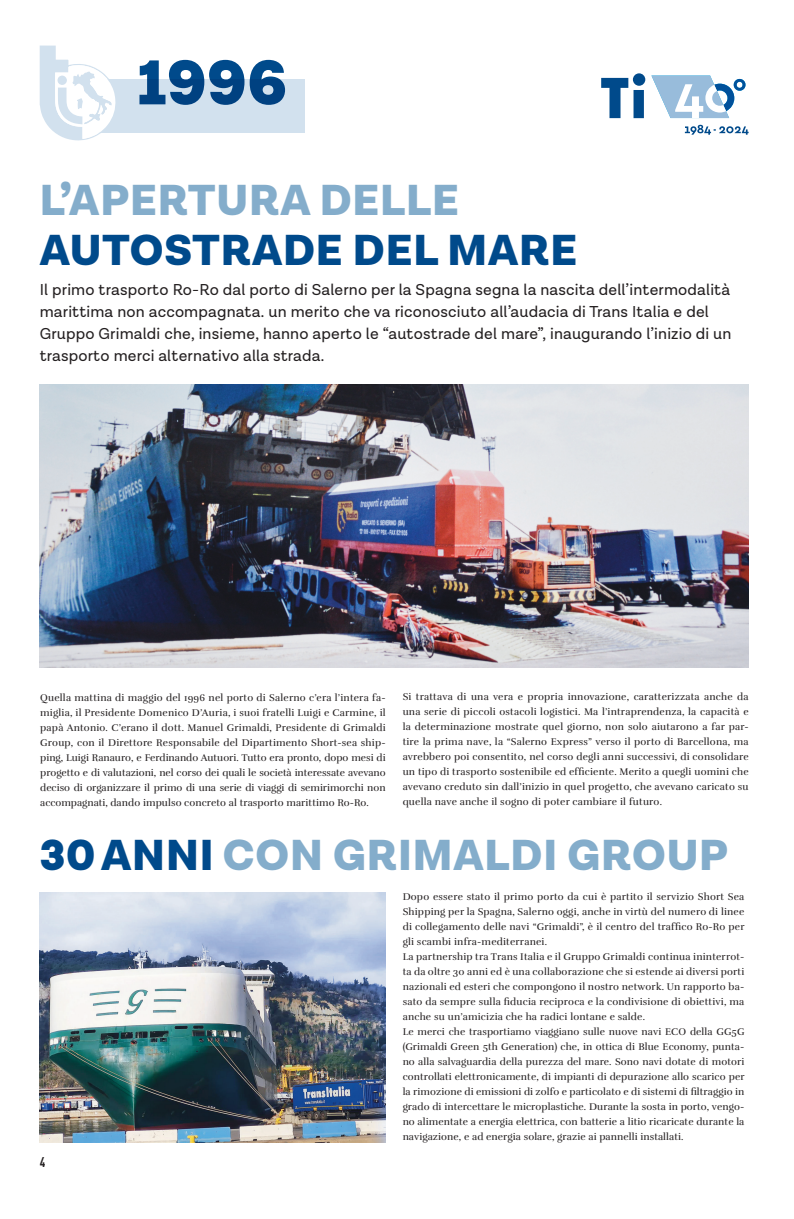
<style>
.page{position:relative;width:794px;height:1219px;background:#fff}
.page>*{position:absolute;margin:0;border:0;box-sizing:border-box;transform-origin:0 0}
.t1{font:900 64px "Lota Grotesque Alt 1";color:#004a8b}
.t2{font:900 44px "Lota Grotesque Alt 1";letter-spacing:.02em;color:#84adcb}
.t3{font:900 44px "Lota Grotesque Alt 1";letter-spacing:.02em;color:#004a8b}
.t4{font:16px/22px "Lota Grotesque Alt 1";letter-spacing:.01em;color:#231f20}
.t5{font:700 14px "DIN Cond";color:#231f20}
.t6{font:10px/15px "Rufina";letter-spacing:.01em;color:#231f20;text-align:justify}
.s1{color:#004a8b}
</style>
<div class="page">
<img style="left:40px;top:893px;width:346px;height:249px">
<img style="left:40px;top:384px;width:708px;height:284px">
<svg style="left:601px;top:73px;width:44px;height:45px"></svg>
<svg style="left:651px;top:75px;width:94px;height:43px"></svg>
<svg style="left:685px;top:125px;width:63px;height:10px"></svg>
<div style="left:84px;top:79px;width:221px;height:54px;background:#d2e1ee"></div>
<svg style="left:40px;top:46px;width:76px;height:95px"></svg>
<h1 class="t1" style="left:137px;top:45px;width:151px">1996</h1>
<h2 class="t2" style="left:40px;top:174px;width:421px">L’APERTURA DELLE</h2>
<h2 class="t3" style="left:40px;top:223px;width:539px">AUTOSTRADE DEL MARE</h2>
<p class="t4" style="left:40px;top:279px;width:693px">Il primo trasporto Ro-Ro dal porto di Salerno per la Spagna segna la nascita dell’intermodalità marittima non accompagnata. un merito che va riconosciuto all’audacia di Trans Italia e del Gruppo Grimaldi che, insieme, hanno aperto le “autostrade del mare”, inaugurando l’inizio di un trasporto merci alternativo alla strada.</p>
<p class="t6" style="left:403px;top:689px;width:347px">Si trattava di una vera e propria innovazione, caratterizzata anche da una serie di piccoli ostacoli logistici. Ma l’intraprendenza, la capacità e la determinazione mostrate quel giorno, non solo aiutarono a far par&shy;tire la prima nave, la “Salerno Express” verso il porto di Barcellona, ma avrebbero poi consentito, nel corso degli anni successivi, di consolidare un tipo di trasporto sostenibile ed efficiente. Merito a quegli uomini che avevano creduto sin dall’inizio in quel progetto, che avevano caricato su quella nave anche il sogno di poter cambiare il futuro.</p>
<p class="t6" style="left:40px;top:691px;width:347px">Quella mattina di maggio del 1996 nel porto di Salerno c’era l’intera fa&shy;miglia, il Presidente Domenico D’Auria, i suoi fratelli Luigi e Carmine, il papà Antonio. C’erano il dott. Manuel Grimaldi, Presidente di Grimaldi Group, con il Direttore Responsabile del Dipartimento Short-sea ship&shy;ping, Luigi Ranauro, e Ferdinando Autuori. Tutto era pronto, dopo mesi di progetto e di valutazioni, nel corso dei quali le società interessate avevano deciso di organizzare il primo di una serie di viaggi di semirimorchi non accompagnati, dando impulso concreto al trasporto marittimo Ro-Ro.</p>
<h2 class="t2" style="left:40px;top:828px;width:690px"><span class="s1">30 ANNI</span> CON GRIMALDI GROUP</h2>
<p class="t6" style="left:403px;top:889px;width:343px;text-align:left">Dopo essere stato il primo porto da cui è partito il servizio Short Sea Shipping per la Spagna, Salerno oggi, anche in virtù del numero di linee di collegamento delle navi “Grimaldi”, è il centro del traffico Ro-Ro per gli scambi infra-mediterranei.<br>La partnership tra Trans Italia e il Gruppo Grimaldi continua ininterrot&shy;ta da oltre 30 anni ed è una collaborazione che si estende ai diversi porti nazionali ed esteri che compongono il nostro network. Un rapporto ba&shy;sato da sempre sulla fiducia reciproca e la condivisione di obiettivi, ma anche su un’amicizia che ha radici lontane e salde.<br>Le merci che trasportiamo viaggiano sulle nuove navi ECO della GG5G (Grimaldi Green 5th Generation) che, in ottica di Blue Economy, punta&shy;no alla salvaguardia della purezza del mare. Sono navi dotate di motori controllati elettronicamente, di impianti di depurazione allo scarico per la rimozione di emissioni di zolfo e particolato e di sistemi di filtraggio in grado di intercettare le microplastiche. Durante la sosta in porto, vengo&shy;no alimentate a energia elettrica, con batterie a litio ricaricate durante la navigazione, e ad energia solare, grazie ai pannelli installati.</p>
<h3 class="t5" style="left:40px;top:1153px;width:7px">4</h3>
</div>
